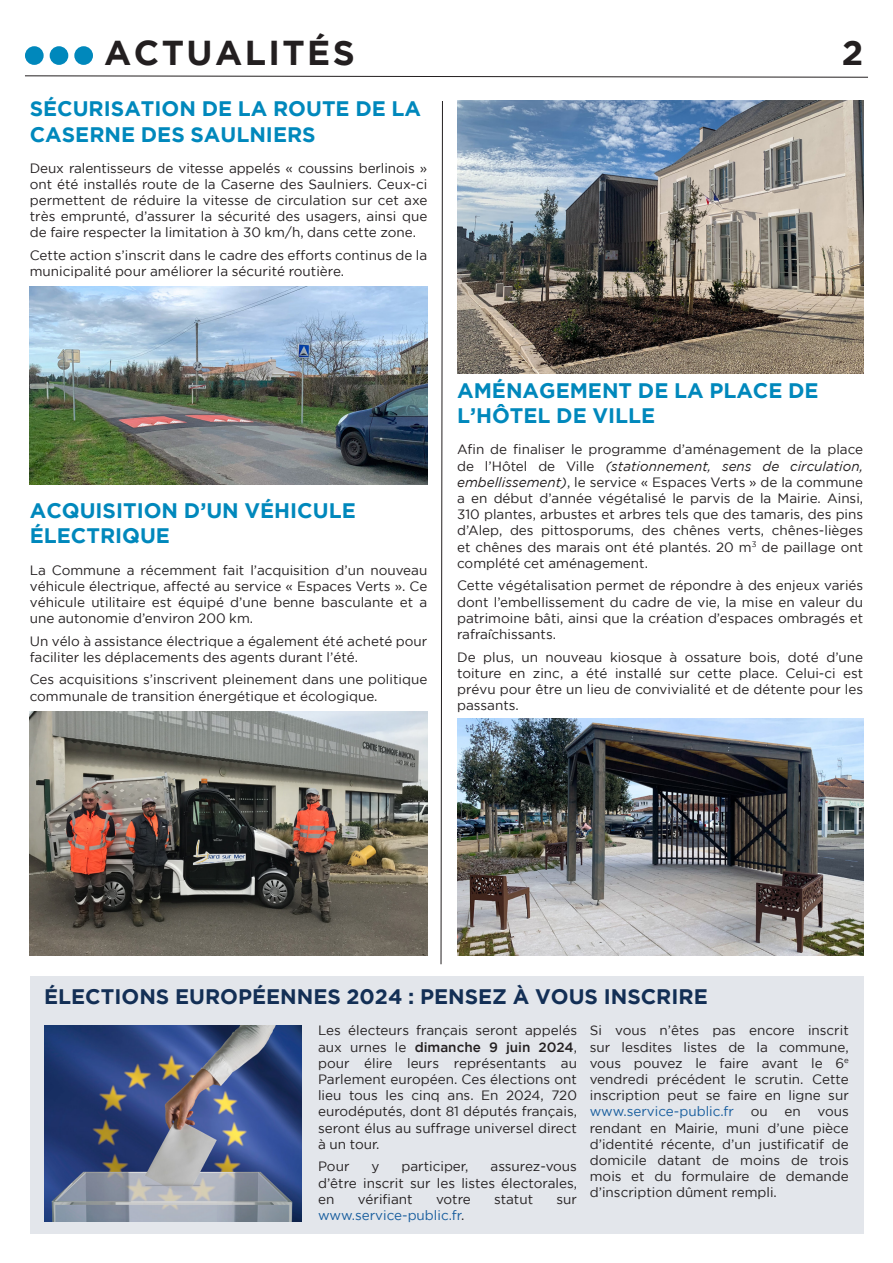
<style>
.page{position:relative;width:893px;height:1263px;background:#fff}
.page>*{position:absolute;margin:0;border:0;box-sizing:border-box;transform-origin:0 0}
.t1{font:700 34.5px "Gotham";letter-spacing:.07em;color:#231f20}
.t2{font:700 21px "Gotham";color:#0088bc}
.t3{font:700 21px "Gotham";color:#132f55}
.t4{font:13.5px/16.2px "Gotham";color:#231f20;text-align:justify}
.t5{font:13.5px "Gotham";color:#175d9e}
.s1{font-style:italic}
.s2{font-weight:500}
.s3{color:#231f20}
.s4{color:#175d9e}
</style>
<div class="page">
<svg style="left:25px;top:75px;width:843px;height:3px"></svg>
<div style="left:25px;top:46px;width:19px;height:19px;background:#0088bc;border-radius:50%"></div>
<div style="left:50px;top:46px;width:18px;height:19px;background:#0088bc;border-radius:50%"></div>
<div style="left:74px;top:46px;width:19px;height:19px;background:#0088bc;border-radius:50%"></div>
<div style="left:30px;top:976px;width:833px;height:258px;background:#e3e6eb"></div>
<svg style="left:440px;top:101px;width:3px;height:864px"></svg>
<img style="left:30px;top:287px;width:397px;height:198px">
<img style="left:30px;top:711px;width:397px;height:244px">
<img style="left:44px;top:1025px;width:258px;height:196px">
<img style="left:457px;top:101px;width:406px;height:272px">
<img style="left:457px;top:718px;width:406px;height:237px">
<h1 class="t1" style="left:104px;top:33px;width:252px">ACTUALITÉS</h1>
<h1 class="t1" style="left:842px;top:33px;width:23px">2</h1>
<h2 class="t2" style="left:30px;top:97px;width:29px">SÉCURISATION</h2>
<h2 class="t2" style="left:202px;top:97px;width:88px">DELAROUTE</h2>
<h2 class="t2" style="left:355px;top:97px;width:51px">DE LA</h2>
<h2 class="t2" style="left:30px;top:122px;width:32px">CASERNE</h2>
<h2 class="t2" style="left:141px;top:122px;width:15px">DES</h2>
<h2 class="t2" style="left:190px;top:122px;width:29px">SAULNIERS</h2>
<p class="t4" style="left:30px;top:160px;width:399px">Deux ralentisseurs de vitesse appelés « coussins berlinois » ont été installés route de la Caserne des Saulniers. Ceux-ci permettent de réduire la vitesse de circulation sur cet axe très emprunté, d’assurer la sécurité des usagers, ainsi que de faire respecter la limitation à 30 km/h, dans cette zone.</p>
<p class="t4" style="left:30px;top:247px;width:399px">Cette action s’inscrit dans le cadre des efforts continus de la municipalité pour améliorer la sécurité routière.</p>
<h2 class="t2" style="left:30px;top:499px;width:31px">ACQUISITION</h2>
<h2 class="t2" style="left:184px;top:499px;width:76px">D’UN VÉHICULE</h2>
<h2 class="t2" style="left:30px;top:524px;width:15px">ÉLECTRIQUE</h2>
<p class="t4" style="left:30px;top:561px;width:399px">La Commune a récemment fait l’acquisition d’un nouveau véhicule électrique, affecté au service « Espaces Verts ». Ce véhicule utilitaire est équipé d’une benne basculante et a une autonomie d’environ 200 km.</p>
<p class="t4" style="left:30px;top:633px;width:399px">Un vélo à assistance électrique a également été acheté pour faciliter les déplacements des agents durant l’été.</p>
<p class="t4" style="left:30px;top:671px;width:399px">Ces acquisitions s’inscrivent pleinement dans une politique communale de transition énergétique et écologique.</p>
<h2 class="t2" style="left:457px;top:378px;width:51px">AMÉNA</h2>
<h2 class="t2" style="left:539px;top:378px;width:64px">GEMENT</h2>
<h2 class="t2" style="left:638px;top:378px;width:101px">DE LA PLACE</h2>
<h2 class="t2" style="left:788px;top:378px;width:15px">DE</h2>
<h2 class="t2" style="left:457px;top:404px;width:67px">L’HÔTEL</h2>
<h2 class="t2" style="left:556px;top:404px;width:64px">DE VILLE</h2>
<p class="t4" style="left:457px;top:441px;width:408px">Afin de finaliser le programme d’aménagement de la place de l’Hôtel de Ville <span class="s1">(stationnement, sens de circulation, embellissement)</span>, le service « Espaces Verts » de la commune a en début d’année végétalisé le parvis de la Mairie. Ainsi, 310 plantes, arbustes et arbres tels que des tamaris, des pins d’Alep, des pittosporums, des chênes verts, chênes-lièges et chênes des marais ont été plantés. 20 m<sup>3</sup> de paillage ont complété cet aménagement.</p>
<p class="t4" style="left:457px;top:577px;width:408px">Cette végétalisation permet de répondre à des enjeux variés dont l’embellissement du cadre de vie, la mise en valeur du patrimoine bâti, ainsi que la création d’espaces ombragés et rafraîchissants.</p>
<p class="t4" style="left:457px;top:648px;width:408px">De plus, un nouveau kiosque à ossature bois, doté d’une toiture en zinc, a été installé sur cette place. Celui-ci est prévu pour être un lieu de convivialité et de détente pour les passants.</p>
<h2 class="t3" style="left:44px;top:985px;width:29px">ÉLECTIONS</h2>
<h2 class="t3" style="left:175px;top:985px;width:17px">EURO</h2>
<h2 class="t3" style="left:238px;top:985px;width:30px">PÉENNES</h2>
<h2 class="t3" style="left:347px;top:985px;width:103px">2024 : PENSE</h2>
<h2 class="t3" style="left:492px;top:985px;width:60px">Z À VOUS</h2>
<h2 class="t3" style="left:604px;top:985px;width:14px">INSCRIRE</h2>
<p class="t4" style="left:318px;top:1022px;width:260px">Les électeurs français seront appelés aux urnes le <span class="s2">dimanche 9 juin 2024</span>, pour élire leurs représentants au Parlement européen. Ces élections ont lieu tous les cinq ans. En 2024, 720 eurodéputés, dont 81 députés français, seront élus au suffrage universel direct à un tour.</p>
<p class="t4" style="left:318px;top:1158px;width:33px">Pour</p>
<p class="t4" style="left:371px;top:1158px;width:9px">y</p>
<p class="t4" style="left:401px;top:1158px;width:69px">participer,</p>
<p class="t4" style="left:318px;top:1158px;width:260px;text-indent:172px">assurez-vous d’être inscrit sur les listes électorales, en</p>
<p class="t4" style="left:358px;top:1191px;width:57px">vérifiant</p>
<p class="t4" style="left:436px;top:1191px;width:36px">votre</p>
<p class="t4" style="left:494px;top:1191px;width:41px">statut</p>
<p class="t4" style="left:556px;top:1191px;width:22px">sur</p>
<p class="t5" style="left:318px;top:1208px;width:148px">www.service-public.fr<span class="s3">.</span></p>
<p class="t4" style="left:590px;top:1022px;width:260px">Si vous n’êtes pas encore inscrit sur lesdites listes de la commune, vous pouvez le faire avant le 6<sup>e </sup>vendredi précédent le scrutin. Cette inscription peut se faire en ligne sur <span class="s4">www.service-public.fr</span> ou en vous rendant en Mairie, muni d’une pièce d’identité récente, d’un justificatif de domicile datant de moins de trois mois et du formulaire de demande d’inscription dûment rempli.</p>
</div>
